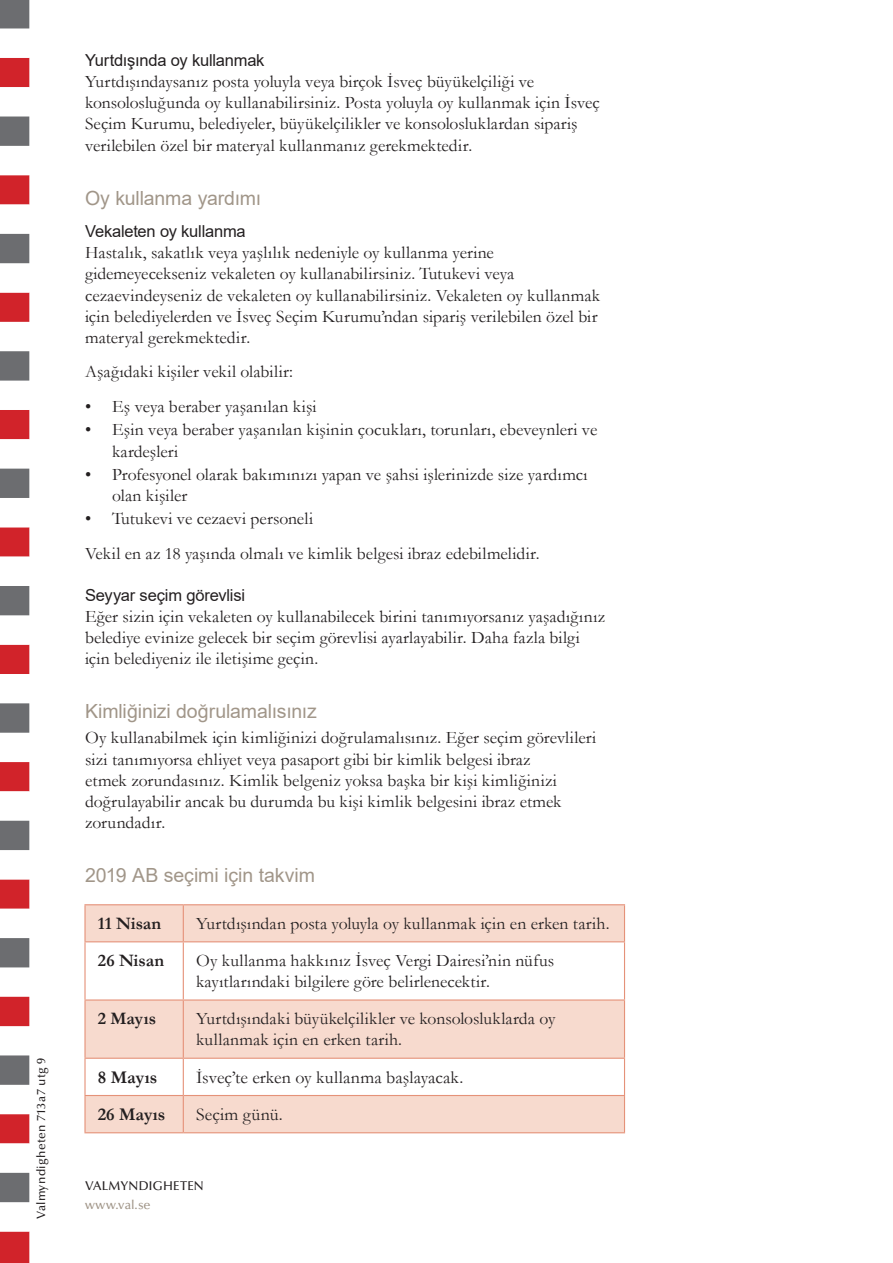
<style>
.page{position:relative;width:893px;height:1263px;background:#fff}
.page>*{position:absolute;margin:0;border:0;box-sizing:border-box;transform-origin:0 0}
.t1{font:19.5px "Arial";letter-spacing:-.01em;color:#a19689}
.brödtext{font:18px "Garamond";color:#231f20}
.brödtext-2{font:700 18px "Garamond";color:#231f20}
.Brödtext{font:17.7px/21.1px "Garamond";letter-spacing:.005em;color:#231f20}
.brödtext_i_tabell{font:17.7px/21.1px "Garamond";letter-spacing:.01em;color:#231f20}
.fett_bröd_i_tabell{font:700 17.7px "Garamond";color:#231f20}
.t2{font:16.5px "Arial";letter-spacing:-.015em;color:#231f20}
.t3{font:500 12.75px "Optima";letter-spacing:.015em;color:#231f20}
.visitkort{font:500 12.75px "Optima";color:#a19689}
.visitkort-2{font:500 12px "Optima";letter-spacing:.03em;color:#231f20}
</style>
<div class="page">
<svg style="left:0;top:0;width:29px;height:1263px"></svg>
<div style="left:86px;top:905px;width:538px;height:227px;background:#f7dace"></div>
<svg style="left:86px;top:942px;width:538px;height:153px"></svg>
<hr style="left:183px;top:905px;width:1px;height:36px;background:#e59279">
<hr style="left:84px;top:941px;width:99px;height:1px;background:#e59279">
<hr style="left:183px;top:941px;width:442px;height:1px;background:#e59279">
<hr style="left:183px;top:942px;width:1px;height:57px;background:#e59279">
<hr style="left:84px;top:999px;width:99px;height:1px;background:#e59279">
<hr style="left:183px;top:999px;width:442px;height:1px;background:#e59279">
<hr style="left:183px;top:1000px;width:1px;height:58px;background:#e59279">
<hr style="left:84px;top:1058px;width:99px;height:1px;background:#e59279">
<hr style="left:183px;top:1058px;width:442px;height:1px;background:#e59279">
<hr style="left:183px;top:1059px;width:1px;height:36px;background:#e59279">
<hr style="left:84px;top:1095px;width:99px;height:1px;background:#e59279">
<hr style="left:183px;top:1095px;width:442px;height:1px;background:#e59279">
<hr style="left:183px;top:1096px;width:1px;height:36px;background:#e59279">
<hr style="left:84px;top:904px;width:99px;height:1px;background:#e59279">
<hr style="left:84px;top:905px;width:2px;height:36px;background:#e59279">
<hr style="left:183px;top:904px;width:442px;height:1px;background:#e59279">
<hr style="left:624px;top:905px;width:1px;height:36px;background:#e59279">
<hr style="left:84px;top:942px;width:2px;height:57px;background:#e59279">
<hr style="left:624px;top:942px;width:1px;height:57px;background:#e59279">
<hr style="left:84px;top:1000px;width:2px;height:58px;background:#e59279">
<hr style="left:624px;top:1000px;width:1px;height:58px;background:#e59279">
<hr style="left:84px;top:1059px;width:2px;height:36px;background:#e59279">
<hr style="left:624px;top:1059px;width:1px;height:36px;background:#e59279">
<hr style="left:84px;top:1096px;width:2px;height:36px;background:#e59279">
<hr style="left:624px;top:1096px;width:1px;height:36px;background:#e59279">
<hr style="left:84px;top:1132px;width:99px;height:1px;background:#e59279">
<hr style="left:183px;top:1132px;width:442px;height:1px;background:#e59279">
<p class="visitkort-2" style="left:34px;top:1219px;width:163px;rotate:-90deg">Valmyndigheten 713a7 utg 9</p>
<h3 class="t2" style="left:85px;top:49px;width:181px">Yurtdışında oy kullanmak</h3>
<p class="Brödtext" style="left:85px;top:71px;width:516px">Yurtdışındaysanız posta yoluyla veya birçok İsveç büyükelçiliği ve konsolosluğunda oy kullanabilirsiniz. Posta yoluyla oy kullanmak için İsveç Seçim Kurumu, belediyeler, büyükelçilikler ve konsolosluklardan sipariş verilebilen özel bir materyal kullanmanız gerekmektedir.</p>
<h2 class="t1" style="left:85px;top:184px;width:178px">Oy kullanma yardımı</h2>
<h3 class="t2" style="left:85px;top:220px;width:162px">Vekaleten oy kullanma</h3>
<p class="Brödtext" style="left:85px;top:242px;width:517px">Hastalık, sakatlık veya yaşlılık nedeniyle oy kullanma yerine gidemeyecekseniz vekaleten oy kullanabilirsiniz. Tutukevi veya cezaevindeyseniz de vekaleten oy kullanabilirsiniz. Vekaleten oy kullanmak için belediyelerden ve İsveç Seçim Kurumu’ndan sipariş verilebilen özel bir materyal gerekmektedir.</p>
<p class="Brödtext" style="left:85px;top:361px;width:210px">Aşağıdaki kişiler vekil olabilir:</p>
<p class="Brödtext" style="left:85px;top:395px;width:233px">• Eş veya beraber yaşanılan kişi</p>
<p class="Brödtext" style="left:112px;top:419px;width:487px;text-indent:-27px">• Eşin veya beraber yaşanılan kişinin çocukları, torunları, ebeveynleri ve kardeşleri</p>
<p class="Brödtext" style="left:112px;top:463px;width:477px;text-indent:-27px">• Profesyonel olarak bakımınızı yapan ve şahsi işlerinizde size yardımcı olan kişiler</p>
<p class="Brödtext" style="left:85px;top:508px;width:229px">• Tutukevi ve cezaevi personeli</p>
<p class="Brödtext" style="left:85px;top:542px;width:456px">Vekil en az 18 yaşında olmalı ve kimlik belgesi ibraz edebilmelidir.</p>
<h3 class="t2" style="left:85px;top:583px;width:162px">Seyyar seçim görevlisi</h3>
<p class="Brödtext" style="left:85px;top:605px;width:522px">Eğer sizin için vekaleten oy kullanabilecek birini tanımıyorsanız yaşadığınız belediye evinize gelecek bir seçim görevlisi ayarlayabilir. Daha fazla bilgi için belediyeniz ile iletişime geçin.</p>
<h2 class="t1" style="left:85px;top:698px;width:233px">Kimliğinizi doğrulamalısınız</h2>
<p class="Brödtext" style="left:85px;top:727px;width:513px">Oy kullanabilmek için kimliğinizi doğrulamalısınız. Eğer seçim görevlileri sizi tanımıyorsa ehliyet veya pasaport gibi bir kimlik belgesi ibraz<br>etmek zorundasınız. Kimlik belgeniz yoksa başka bir kişi kimliğinizi doğrulayabilir ancak bu durumda bu kişi kimlik belgesini ibraz etmek zorundadır.</p>
<h2 class="t1" style="left:85px;top:862px;width:231px">2019 AB seçimi için takvim</h2>
<p class="fett_bröd_i_tabell" style="left:98px;top:911px;width:65px">11 Nisan</p>
<p class="brödtext_i_tabell" style="left:196px;top:912px;width:415px">Yurtdışından posta yoluyla oy kullanmak için en erken tarih.</p>
<p class="fett_bröd_i_tabell" style="left:98px;top:948px;width:68px">26 Nisan</p>
<p class="brödtext_i_tabell" style="left:196px;top:949px;width:360px">Oy kullanma hakkınız İsveç Vergi Dairesi’nin nüfus kayıtlarındaki bilgilere göre belirlenecektir.</p>
<p class="fett_bröd_i_tabell" style="left:98px;top:1007px;width:60px">2 Mayıs</p>
<p class="brödtext_i_tabell" style="left:196px;top:1008px;width:361px">Yurtdışındaki büyükelçilikler ve konsolosluklarda oy kullanmak için en erken tarih.</p>
<p class="brödtext-2" style="left:98px;top:1065px;width:61px">8 Mayıs</p>
<p class="brödtext" style="left:196px;top:1065px;width:269px">İsveç’te erken oy kullanma başlayacak.</p>
<p class="brödtext-2" style="left:98px;top:1102px;width:69px">26 Mayıs</p>
<p class="brödtext" style="left:196px;top:1102px;width:88px">Seçim günü.</p>
<p class="t3" style="left:85px;top:1178px;width:120px">VALMYNDIGHETEN</p>
<p class="visitkort" style="left:85px;top:1198px;width:67px">www.val.se</p>
</div>
